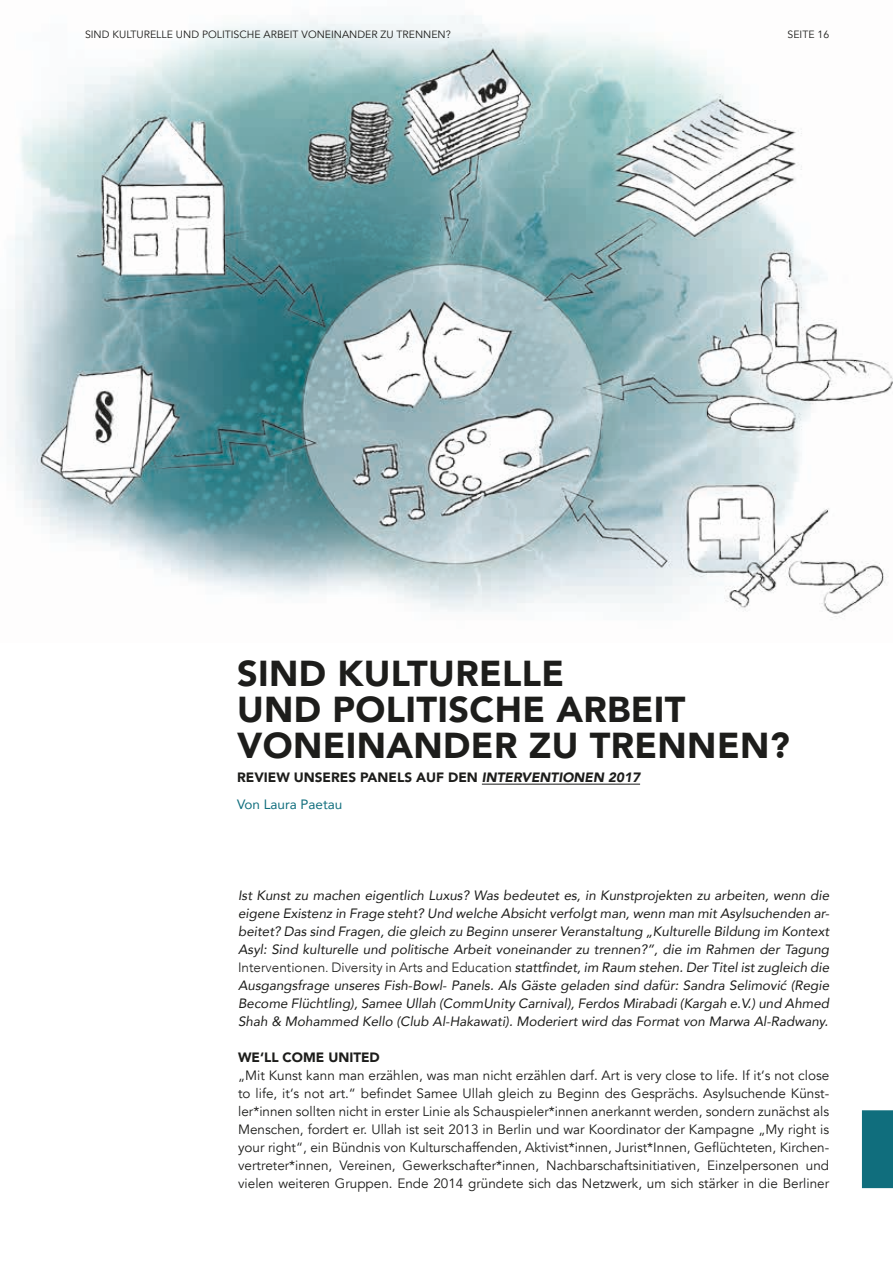
<style>
.page{position:relative;width:893px;height:1263px;background:#fff}
.page>*{position:absolute;margin:0;border:0;box-sizing:border-box;transform-origin:0 0}
.t1{font:900 36px/36px "Avenir";letter-spacing:.01em;color:#1d1d1b}
.t2{font:italic 13.5px/18px "Avenir";color:#1d1d1b;text-align:justify}
.t3{font:13.5px/18px "Avenir";color:#1d1d1b;text-align:justify}
.t4{font:900 13.5px "Avenir";color:#1d1d1b}
.t5{font:13.5px "Avenir";color:#106e7d}
.t6{font:10.5px "Avenir";color:#1d1d1b}
.s1{font-style:italic}
.s2{font-weight:300;font-style:normal}
</style>
<div class="page">
<img style="left:7px;top:15px;width:886px;height:602px">
<div style="left:862px;top:1110px;width:31px;height:78px;background:#106e7d"></div>
<hr style="left:482px;top:784px;width:158px;height:1px;background:#1d1d1b">
<p class="t6" style="left:85px;top:28px;width:367px">SIND KULTURELLE UND POLITISCHE ARBEIT VONEINANDER ZU TRENNEN?</p>
<p class="t6" style="left:787px;top:28px;width:43px">SEITE 16</p>
<h1 class="t1" style="left:237px;top:654px;width:554px">SIND KULTURELLE<br>UND POLITISCHE ARBEIT<br>VONEINANDER ZU TRENNEN?</h1>
<p class="t4" style="left:237px;top:765px;width:405px">REVIEW UNSERES PANELS AUF DEN <span class="s1">INTERVENTIONEN 2017</span></p>
<p class="t5" style="left:237px;top:793px;width:107px">Von Laura Paetau</p>
<p class="t2" style="left:238px;top:886px;width:593px">Ist Kunst zu machen eigentlich Luxus? Was bedeutet es, in Kunstprojekten zu arbeiten, wenn die eigene Existenz in Frage steht? Und welche Absicht verfolgt man, wenn man mit Asylsuchenden ar&shy;beitet? Das sind Fragen, die gleich zu Beginn unserer Veranstaltung „Kulturelle Bildung im Kontext Asyl: Sind kulturelle und politische Arbeit voneinander zu trennen?”, die im Rahmen der Tagung <span class="s2">Interventionen. Diversity in Arts and Education</span> stattfindet, im Raum stehen. Der Titel ist zugleich die Ausgangsfrage unseres Fish-Bowl- Panels. Als Gäste geladen sind dafür: Sandra Selimović (Regie Become Flüchtling), Samee Ullah (CommUnity Carnival), Ferdos Mirabadi (Kargah e.V.) und Ahmed Shah &amp; Mohammed Kello (Club Al-Hakawati). Moderiert wird das Format von Marwa Al-Radwany.</p>
<p class="t4" style="left:238px;top:1046px;width:143px">WE‘LL COME UNITED</p>
<p class="t3" style="left:238px;top:1067px;width:593px">„Mit Kunst kann man erzählen, was man nicht erzählen darf. Art is very close to life. If it‘s not close to life, it‘s not art.“ befindet Samee Ullah gleich zu Beginn des Gesprächs. Asylsuchende Künst&shy;ler*innen sollten nicht in erster Linie als Schauspieler*innen anerkannt werden, sondern zunächst als Menschen, fordert er. Ullah ist seit 2013 in Berlin und war Koordinator der Kampagne „My right is your right“, ein Bündnis von Kulturschaffenden, Aktivist*innen, Jurist*Innen, Geflüchteten, Kirchen&shy;vertreter*innen, Vereinen, Gewerkschafter*innen, Nachbarschaftsinitiativen, Einzelpersonen und vielen weiteren Gruppen. Ende 2014 gründete sich das Netzwerk, um sich stärker in die Berliner</p>
</div>
